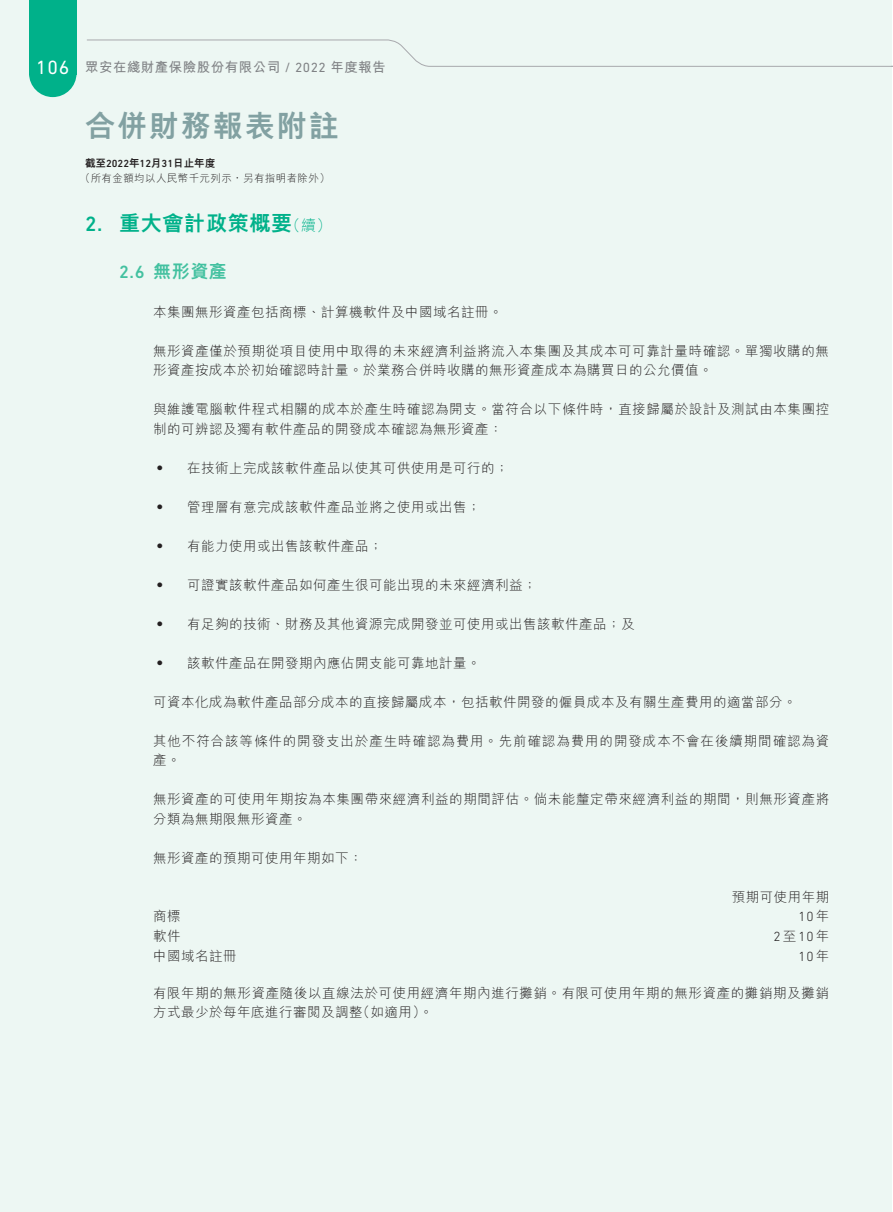
<style>
.page{position:relative;width:893px;height:1212px;background:#fff}
.page>*{position:absolute;margin:0;border:0;box-sizing:border-box;transform-origin:0 0}
.t1{font:800 30px "M Hei HK";letter-spacing:.065em;color:#82a1a2}
._3__標題{font:800 21px "M Hei HK";letter-spacing:.035em;color:#00b18a}
._4__副標題{font:800 18px "M Hei HK";color:#43c1a0}
._1__內文{font:300 13.5px/19.5px "M Hei HK";letter-spacing:.035em;color:#231f20}
._1__內文-2{font:300 13.5px/19.5px "M Hei HK";letter-spacing:.07em;color:#231f20}
.t2{font:700 13.5px "M Hei HK";letter-spacing:.035em;color:#808285}
._1__內文-3{font:300 13.5px "DIN Next LT Pro";color:#231f20}
.t3{font:300 10.5px/15px "M Hei HK";letter-spacing:.035em;color:#231f20}
.s1{font-family:"DIN Next LT Pro";font-weight:400;font-size:19.5px;color:#fff}
.s2{font-family:"DIN Next LT Pro";font-weight:400}
.s3{font-weight:800}
.s4{font-family:"DIN Next LT Pro";font-weight:500}
.s5{font-weight:300;font-size:15px}
.s6{font-family:"M Hei HK"}
</style>
<div class="page">
<div style="left:0;top:0;width:892px;height:1212px;background:#edf7f3"></div>
<div style="left:29px;top:0;width:48px;height:74px;background:#00b18a"></div>
<div style="left:29px;top:50px;width:48px;height:47px;background:#00b18a;border-radius:50%"></div>
<svg style="left:87px;top:39px;width:806px;height:28px"></svg>
<p class="t2" style="left:36px;top:57px;width:351px"><span class="s1">106</span> 眾安在綫財產保險股份有限公司 <span class="s2">/ 2022</span> 年度報告</p>
<h1 class="t1" style="left:85px;top:111px;width:255px">合併財務報表附註</h1>
<p class="t3" style="left:80px;top:155px;width:252px;text-indent:5px"><span class="s3">截至</span><span class="s4">2022</span><span class="s3">年</span><span class="s4">12</span><span class="s3">月</span><span class="s4">31</span><span class="s3">日止年度<br></span>（所有金額均以人民幣千元列示，另有指明者除外）</p>
<p class="_3__標題" style="left:85px;top:213px;width:248px"><span class="s4">2.</span> 重大會計政策概要<span class="s5">（續）</span></p>
<p class="_4__副標題" style="left:119px;top:262px;width:109px"><span class="s4">2.6</span> 無形資產</p>
<p class="_1__內文" style="left:153px;top:302px;width:351px">本集團無形資產包括商標、計算機軟件及中國域名註冊。</p>
<p class="_1__內文" style="left:153px;top:341px;width:677px">無形資產僅於預期從項目使用中取得的未來經濟利益將流入本集團及其成本可可靠計量時確認。單獨收購的無形資產按成本於初始確認時計量。於業務合併時收購的無形資產成本為購買日的公允價值。</p>
<p class="_1__內文" style="left:153px;top:399px;width:678px">與維護電腦軟件程式相關的成本於產生時確認為開支。當符合以下條件時，直接歸屬於設計及測試由本集團控制的可辨認及獨有軟件產品的開發成本確認為無形資產：</p>
<p class="_1__內文" style="left:153px;top:458px;width:15px">‧</p>
<p class="_1__內文" style="left:187px;top:458px;width:323px">在技術上完成該軟件產品以使其可供使用是可行的；</p>
<p class="_1__內文" style="left:153px;top:497px;width:15px">‧</p>
<p class="_1__內文" style="left:187px;top:497px;width:295px">管理層有意完成該軟件產品並將之使用或出售；</p>
<p class="_1__內文" style="left:153px;top:536px;width:15px">‧</p>
<p class="_1__內文" style="left:187px;top:536px;width:197px">有能力使用或出售該軟件產品；</p>
<p class="_1__內文" style="left:153px;top:575px;width:15px">‧</p>
<p class="_1__內文" style="left:187px;top:575px;width:351px">可證實該軟件產品如何產生很可能出現的未來經濟利益；</p>
<p class="_1__內文" style="left:153px;top:614px;width:15px">‧</p>
<p class="_1__內文" style="left:187px;top:614px;width:449px">有足夠的技術、財務及其他資源完成開發並可使用或出售該軟件產品；及</p>
<p class="_1__內文" style="left:153px;top:653px;width:15px">‧</p>
<p class="_1__內文" style="left:187px;top:653px;width:295px">該軟件產品在開發期內應佔開支能可靠地計量。</p>
<p class="_1__內文" style="left:153px;top:692px;width:645px">可資本化成為軟件產品部分成本的直接歸屬成本，包括軟件開發的僱員成本及有關生產費用的適當部分。</p>
<p class="_1__內文-2" style="left:153px;top:731px;width:678px">其他不符合該等條件的開發支出於產生時確認為費用。先前確認為費用的開發成本不會在後續期間確認為資產。</p>
<p class="_1__內文" style="left:153px;top:789px;width:678px">無形資產的可使用年期按為本集團帶來經濟利益的期間評估。倘未能釐定帶來經濟利益的期間，則無形資產將分類為無期限無形資產。</p>
<p class="_1__內文" style="left:153px;top:848px;width:211px">無形資產的預期可使用年期如下：</p>
<p class="_1__內文" style="left:732px;top:887px;width:99px">預期可使用年期</p>
<p class="_1__內文" style="left:153px;top:906px;width:29px">商標</p>
<p class="_1__內文-3" style="left:799px;top:909px;width:32px">10<span class="s6">年</span></p>
<p class="_1__內文" style="left:153px;top:926px;width:29px">軟件</p>
<p class="_1__內文-3" style="left:774px;top:929px;width:57px">2<span class="s6">至</span>10<span class="s6">年</span></p>
<p class="_1__內文" style="left:153px;top:945px;width:85px">中國域名註冊</p>
<p class="_1__內文-3" style="left:799px;top:948px;width:32px">10<span class="s6">年</span></p>
<p class="_1__內文" style="left:153px;top:983px;width:677px">有限年期的無形資產隨後以直線法於可使用經濟年期內進行攤銷。有限可使用年期的無形資產的攤銷期及攤銷方式最少於每年底進行審閱及調整（如適用）。</p>
</div>
